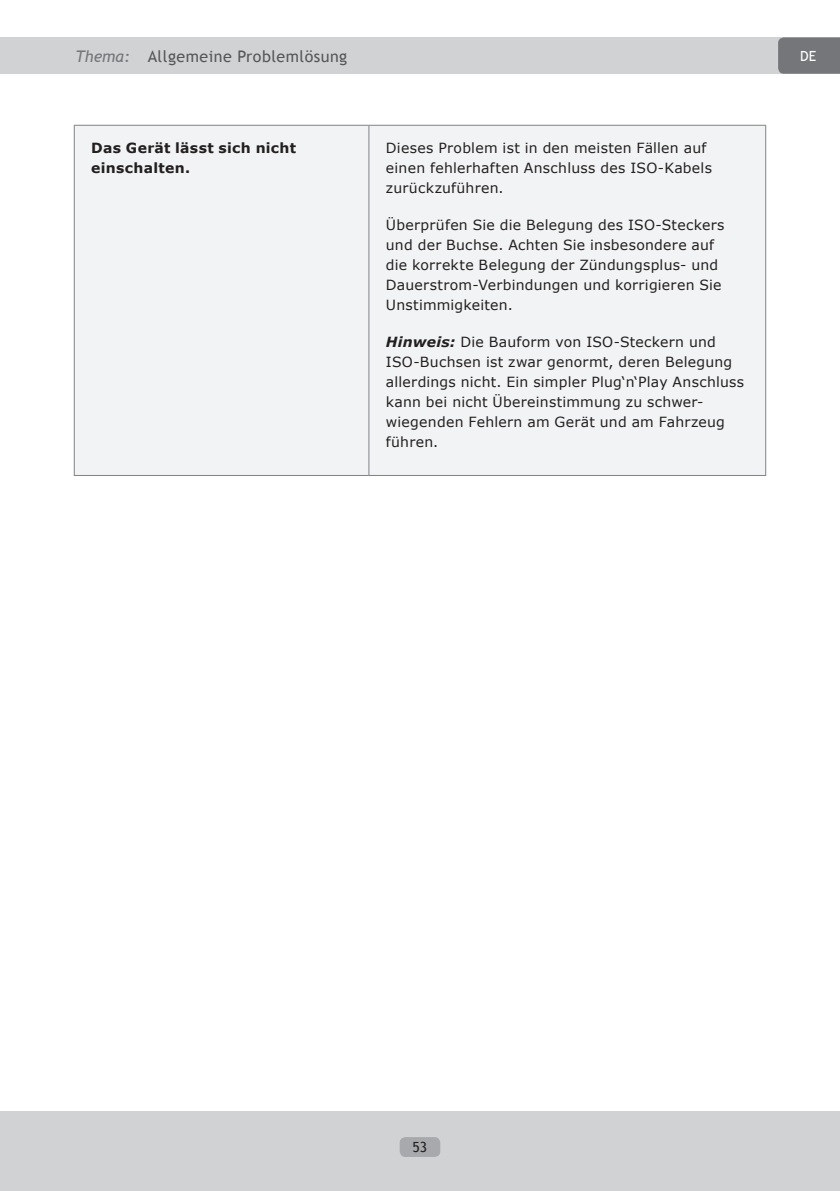
<style>
.page{position:relative;width:840px;height:1191px;background:#fff}
.page>*{position:absolute;margin:0;border:0;box-sizing:border-box;transform-origin:0 0}
.t1{font:16px "Trebuchet MS";letter-spacing:.03em;color:#000}
.Troubleshooting{font:14px/20px "Verdana";letter-spacing:.02em;color:#231f20}
.Troubleshooting-2{font:700 14px/20px "Verdana";letter-spacing:.025em;color:#231f20}
.t2{font:14px "Trebuchet MS";color:#231f20}
.t3{font:14px "Trebuchet MS";color:#fff}
.s1{font-style:italic;color:#757679}
.s2{font-weight:700;font-style:italic}
</style>
<div class="page">
<div style="left:0;top:1111px;width:839px;height:80px;background:#d1d2d4"></div>
<div style="left:399px;top:1137px;width:41px;height:20px;background:#a8a9ad;border-radius:6px"></div>
<div style="left:0;top:37px;width:839px;height:37px;background:#d1d2d4"></div>
<svg style="left:778px;top:37px;width:61px;height:37px"></svg>
<div style="left:75px;top:126px;width:689px;height:349px;background:#f2f3f4"></div>
<hr style="left:74px;top:125px;width:295px;height:1px;background:#808285">
<hr style="left:74px;top:126px;width:1px;height:349px;background:#808285">
<hr style="left:369px;top:125px;width:396px;height:1px;background:#808285">
<hr style="left:368px;top:126px;width:1px;height:349px;background:#808285">
<hr style="left:764px;top:126px;width:1px;height:349px;background:#808285">
<hr style="left:74px;top:475px;width:295px;height:1px;background:#808285">
<hr style="left:369px;top:475px;width:396px;height:1px;background:#808285">
<p class="t1" style="left:75px;top:47px;width:273px"><span class="s1">Thema:</span> Allgemeine Problemlösung</p>
<p class="t3" style="left:799px;top:48px;width:18px">DE</p>
<p class="Troubleshooting-2" style="left:91px;top:138px;width:206px">Das Gerät lässt sich nicht einschalten.</p>
<p class="Troubleshooting" style="left:386px;top:138px;width:327px">Dieses Problem ist in den meisten Fällen auf einen fehlerhaften Anschluss des ISO-Kabels zurückzuführen.</p>
<p class="Troubleshooting" style="left:386px;top:215px;width:340px">Überprüfen Sie die Belegung des ISO-Steckers und der Buchse. Achten Sie insbesondere auf die korrekte Belegung der Zündungsplus- und Dauerstrom-Verbindungen und korrigieren Sie Unstimmigkeiten.</p>
<p class="Troubleshooting" style="left:386px;top:332px;width:359px"><span class="s2">Hinweis:</span> Die Bauform von ISO-Steckern und ISO-Buchsen ist zwar genormt, deren Belegung allerdings nicht. Ein simpler Plug‘n‘Play Anschluss kann bei nicht Übereinstimmung zu schwer&shy;wiegenden Fehlern am Gerät und am Fahrzeug führen.</p>
<p class="t2" style="left:412px;top:1139px;width:16px">53</p>
</div>
